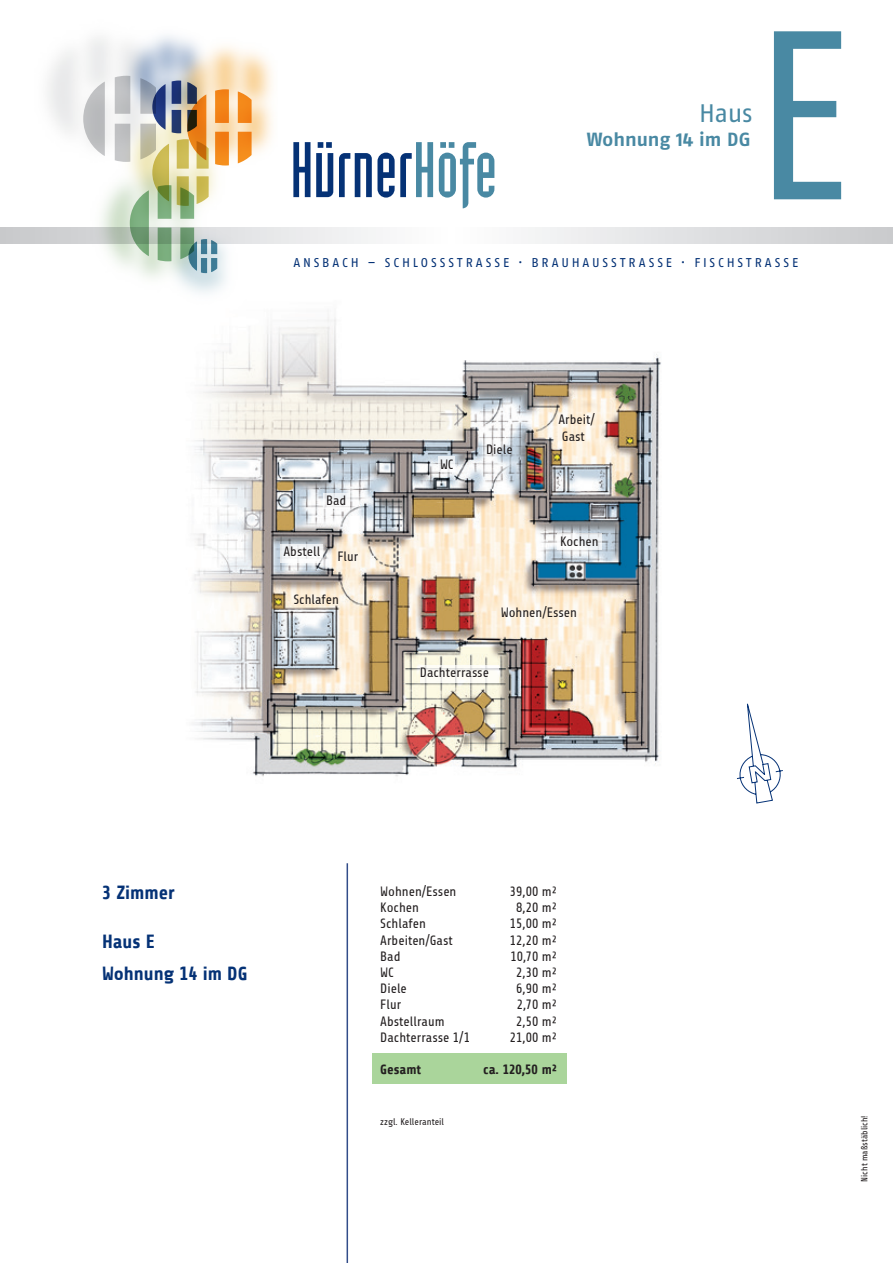
<style>
.page{position:relative;width:893px;height:1263px;background:#fff}
.page>*{position:absolute;margin:0;border:0;box-sizing:border-box;transform-origin:0 0}
.t1{font:condensed 240px "Fago OT";color:#4989a3}
.t2{font:25.35px "Fago OT";color:#4989a3}
.t3{font:700 19.05px "Share";color:#053276}
.t4{font:700 19.05px "Fago OT";color:#4989a3}
.t5{font:13.5px/16.2px "Share";color:#231f20}
.t6{font:700 13.5px "Share";color:#231f20}
.t7{font:12.75px "Fago OT";letter-spacing:.225em;color:#053276}
.t8{font:9.6px "Share";color:#231f20}
.t9{font:9px "Share";color:#231f20}
</style>
<div class="page">
<img style="left:193px;top:317px;width:468px;height:460px">
<div style="left:372px;top:1053px;width:194px;height:31px;background:#aad59b"></div>
<hr style="left:347px;top:863px;width:1px;height:400px;background:#324c89">
<div style="left:439px;top:457px;width:16px;height:15px;background:#f2f5f7"></div>
<div style="left:323px;top:493px;width:27px;height:16px;background:#f3f5f6"></div>
<svg style="left:557px;top:534px;width:45px;height:16px"></svg>
<svg style="left:420px;top:665px;width:79px;height:17px"></svg>
<svg style="left:281px;top:544px;width:42px;height:19px"></svg>
<svg style="left:737px;top:703px;width:46px;height:101px"></svg>
<svg style="left:0;top:227px;width:893px;height:16px"></svg>
<svg style="left:293px;top:142px;width:17px;height:55px"></svg>
<svg style="left:316px;top:142px;width:17px;height:55px"></svg>
<svg style="left:339px;top:142px;width:94px;height:56px"></svg>
<svg style="left:439px;top:142px;width:55px;height:66px"></svg>
<img style="left:34px;top:35px;width:244px;height:290px">
<svg style="left:83px;top:82px;width:22px;height:74px"></svg>
<svg style="left:238px;top:132px;width:14px;height:31px"></svg>
<svg style="left:238px;top:91px;width:14px;height:32px"></svg>
<svg style="left:115px;top:76px;width:114px;height:197px;background:#c5c4ab"></svg>
<h2 class="t2" style="left:699px;top:98px;width:55px">Haus</h2>
<p class="t4" style="left:587px;top:128px;width:165px">Wohnung 14 im DG</p>
<h1 class="t1" style="left:755px;top:-29px;width:95px">E</h1>
<p class="t7" style="left:293px;top:255px;width:506px">ANSBACH – SCHLOSSSTRASSE · BRAUHAUSSTRASSE · FISCHSTRASSE</p>
<p class="t5" style="left:326px;top:493px;width:22px">Bad</p>
<p class="t5" style="left:284px;top:544px;width:38px">Abstell</p>
<p class="t5" style="left:337px;top:548px;width:22px">Flur</p>
<p class="t5" style="left:293px;top:591px;width:47px">Schlafen</p>
<p class="t5" style="left:440px;top:456px;width:15px">WC</p>
<p class="t5" style="left:486px;top:442px;width:28px">Diele</p>
<p class="t5" style="left:558px;top:412px;width:38px">Arbeit/<br>Gast</p>
<p class="t5" style="left:560px;top:533px;width:40px">Kochen</p>
<p class="t5" style="left:501px;top:604px;width:78px">Wohnen/Essen</p>
<p class="t5" style="left:420px;top:665px;width:71px">Dachterrasse</p>
<p class="t3" style="left:102px;top:882px;width:74px">3 Zimmer</p>
<p class="t5" style="left:380px;top:884px;width:78px">Wohnen/Essen</p>
<p class="t5" style="left:510px;top:884px;width:49px">39,00 m²</p>
<p class="t5" style="left:380px;top:900px;width:40px">Kochen</p>
<p class="t5" style="left:516px;top:900px;width:43px">8,20 m²</p>
<p class="t5" style="left:380px;top:916px;width:47px">Schlafen</p>
<p class="t5" style="left:510px;top:916px;width:49px">15,00 m²</p>
<p class="t5" style="left:380px;top:932px;width:74px">Arbeiten/Gast</p>
<p class="t5" style="left:510px;top:932px;width:49px">12,20 m²</p>
<p class="t5" style="left:380px;top:948px;width:22px">Bad</p>
<p class="t5" style="left:510px;top:948px;width:48px">10,70 m²</p>
<p class="t5" style="left:380px;top:965px;width:15px">WC</p>
<p class="t5" style="left:516px;top:965px;width:43px">2,30 m²</p>
<p class="t5" style="left:380px;top:981px;width:28px">Diele</p>
<p class="t5" style="left:516px;top:981px;width:43px">6,90 m²</p>
<p class="t5" style="left:380px;top:997px;width:22px">Flur</p>
<p class="t5" style="left:517px;top:997px;width:42px">2,70 m²</p>
<p class="t5" style="left:380px;top:1013px;width:66px">Abstellraum</p>
<p class="t5" style="left:516px;top:1013px;width:43px">2,50 m²</p>
<p class="t5" style="left:380px;top:1029px;width:91px">Dachterrasse 1/1</p>
<p class="t5" style="left:510px;top:1029px;width:49px">21,00 m²</p>
<p class="t6" style="left:380px;top:1062px;width:42px">Gesamt</p>
<p class="t6" style="left:483px;top:1062px;width:76px">ca. 120,50 m²</p>
<p class="t3" style="left:102px;top:931px;width:54px">Haus E</p>
<p class="t3" style="left:102px;top:963px;width:147px">Wohnung 14 im DG</p>
<p class="t8" style="left:380px;top:1116px;width:65px">zzgl. Kelleranteil</p>
<p class="t9" style="left:860px;top:1182px;width:68px;rotate:-90deg">Nicht maßstäblich!</p>
</div>
